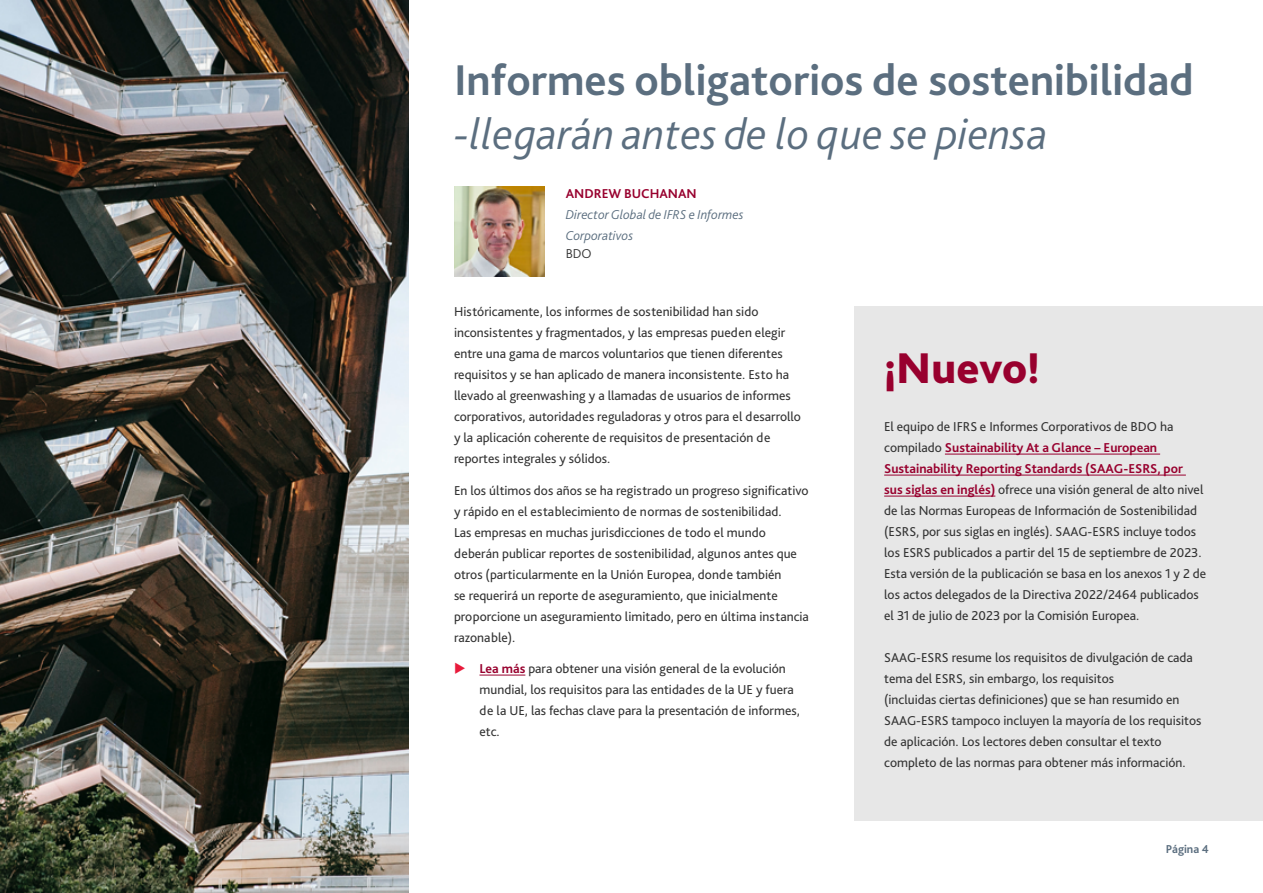
<style>
.page{position:relative;width:1263px;height:893px;background:#fff}
.page>*{position:absolute;margin:0;border:0;box-sizing:border-box;transform-origin:0 0}
.t1{font:700 45px "Bliss 2";color:#5b6e7f}
.t2{font:italic 300 45px "Bliss 2";color:#5b6e7f}
.t3{font:800 45px "Bliss 2";color:#98002e}
.t4{font:13.5px/21px "Bliss Pro";color:#333}
.t5{font:13.5px/21px "Bliss Pro";color:#333}
.t6{font:700 13.5px/21px "Bliss 2";color:#98002e}
.t7{font:italic 300 13.5px/21px "Bliss 2";color:#5b6e7f}
.t8{font:300 13.5px "Bliss 2";color:#333}
.t9{font:700 12px "Bliss 2";color:#5b6e7f}
.s1{font-family:"Bliss 2";font-weight:700;color:#98002e}
.s2{font-family:"Bliss Pro";font-weight:400;color:#333}
</style>
<div class="page">
<img style="left:0;top:0;width:409px;height:893px">
<div style="left:854px;top:306px;width:409px;height:515px;background:#e7e7e7"></div>
<hr style="left:479px;top:675px;width:46px;height:1px;background:#98002e">
<img style="left:454px;top:186px;width:90px;height:90px">
<hr style="left:945px;top:454px;width:215px;height:1px;background:#98002e">
<hr style="left:884px;top:475px;width:302px;height:1px;background:#98002e">
<hr style="left:884px;top:496px;width:111px;height:1px;background:#98002e">
<h1 class="t1" style="left:454px;top:52px;width:741px">Informes obligatorios de sostenibilidad</h1>
<h1 class="t2" style="left:454px;top:106px;width:595px">-llegarán antes de lo que se piensa</h1>
<p class="t6" style="left:566px;top:183px;width:133px">ANDREW BUCHANAN</p>
<p class="t7" style="left:566px;top:204px;width:179px">Director Global de IFRS e Informes<br>Corporativos</p>
<p class="t8" style="left:566px;top:245px;width:28px">BDO</p>
<p class="t4" style="left:454px;top:301px;width:349px">Históricamente, los informes de sostenibilidad han sido inconsistentes y fragmentados, y las empresas pueden elegir entre una gama de marcos voluntarios que tienen diferentes requisitos y se han aplicado de manera inconsistente. Esto ha llevado al greenwashing y a llamadas de usuarios de informes corporativos, autoridades reguladoras y otros para el desarrollo y la aplicación coherente de requisitos de presentación de reportes integrales y sólidos.</p>
<p class="t4" style="left:454px;top:479px;width:356px">En los últimos dos años se ha registrado un progreso significativo y rápido en el establecimiento de normas de sostenibilidad.<br>Las empresas en muchas jurisdicciones de todo el mundo deberán publicar reportes de sostenibilidad, algunos antes que otros (particularmente en la Unión Europea, donde también<br>se requerirá un reporte de aseguramiento, que inicialmente proporcione un aseguramiento limitado, pero en última instancia razonable).</p>
<p class="t4" style="left:479px;top:658px;width:322px"><span class="s1">Lea más</span> para obtener una visión general de la evolución mundial, los requisitos para las entidades de la UE y fuera de la UE, las fechas clave para la presentación de informes, etc.</p>
<h1 class="t3" style="left:884px;top:340px;width:157px">¡Nuevo!</h1>
<p class="t5" style="left:884px;top:416px;width:291px">El equipo de IFRS e Informes Corporativos de BDO ha</p>
<p class="t6" style="left:884px;top:437px;width:300px"><span class="s2">compilado</span> Sustainability At a Glance – European<br>Sustainability Reporting Standards (SAAG-ESRS, por</p>
<p class="t5" style="left:884px;top:479px;width:323px"><span class="s1">sus siglas en inglés)</span> ofrece una visión general de alto nivel de las Normas Europeas de Información de Sostenibilidad (ESRS, por sus siglas en inglés). SAAG-ESRS incluye todos los ESRS publicados a partir del 15 de septiembre de 2023.<br>Esta versión de la publicación se basa en los anexos 1 y 2 de los actos delegados de la Directiva 2022/2464 publicados el 31 de julio de 2023 por la Comisión Europea.</p>
<p class="t5" style="left:884px;top:647px;width:319px">SAAG-ESRS resume los requisitos de divulgación de cada tema del ESRS, sin embargo, los requisitos<br>(incluidas ciertas definiciones) que se han resumido en SAAG-ESRS tampoco incluyen la mayoría de los requisitos de aplicación. Los lectores deben consultar el texto completo de las normas para obtener más información.</p>
<p class="t9" style="left:1166px;top:842px;width:45px">Página 4</p>
</div>
